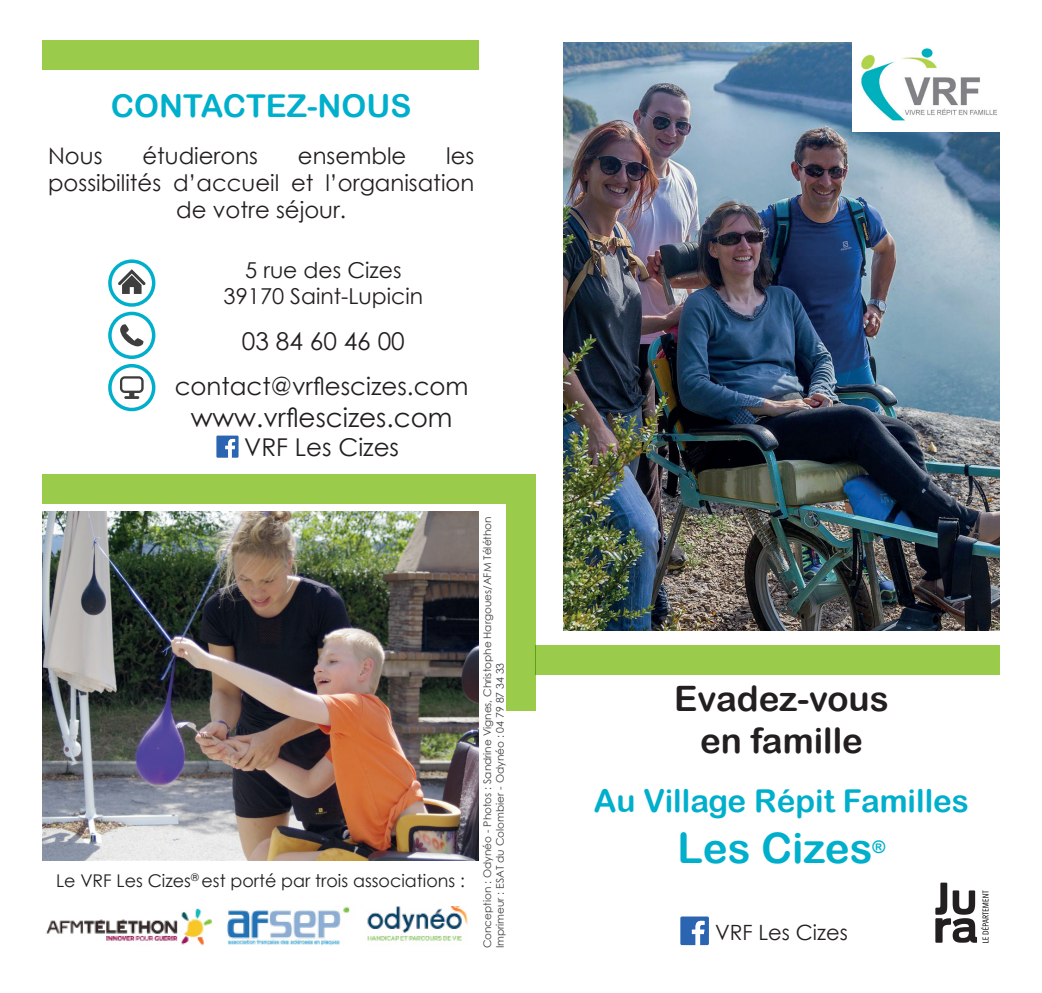
<style>
.page{position:relative;width:1042px;height:993px;background:#fff}
.page>*{position:absolute;margin:0;border:0;box-sizing:border-box;transform-origin:0 0}
.t1{font:42px "Arial Rounded MT Bold";color:#00afcb}
.t2{font:35px/42px "Arial Rounded MT Bold";color:#231f20;text-align:center}
.t3{font:31.5px "Arial Rounded MT Bold";color:#00afcb}
.t4{font:26.25px "Century Gothic";color:#231f20}
.t5{font:24.5px/45.5px "Century Gothic";color:#231f20;text-align:center}
.t6{font:22.75px "Century Gothic";color:#231f20}
.t7{font:21.88px/26.2px "Century Gothic";color:#231f20;text-align:center}
.t8{font:21px "Century Gothic";color:#231f20}
.t9{font:17.5px "Century Gothic";color:#231f20}
.t10{font:17.32px "Arial Rounded MT Bold";color:#00afcb}
.t11{font:10.5px/12.6px "Century Gothic";color:#3e3e3f}
</style>
<div class="page">
<img style="left:563px;top:42px;width:437px;height:588px">
<img style="left:42px;top:511px;width:437px;height:349px">
<img style="left:46px;top:906px;width:422px;height:39px">
<div style="left:536px;top:645px;width:464px;height:30px;background:#9acb4a"></div>
<div style="left:42px;top:473px;width:464px;height:30px;background:#9acb4a"></div>
<div style="left:506px;top:473px;width:30px;height:237px;background:#9acb4a"></div>
<div style="left:42px;top:40px;width:437px;height:30px;background:#9acb4a"></div>
<svg style="left:118px;top:269px;width:28px;height:25px"></svg>
<div style="left:108px;top:259px;width:47px;height:47px;border:4px solid #00afcb;border-radius:50%"></div>
<svg style="left:120px;top:324px;width:23px;height:22px"></svg>
<div style="left:108px;top:311px;width:47px;height:48px;border:4px solid #00afcb;border-radius:50%"></div>
<svg style="left:120px;top:376px;width:24px;height:23px"></svg>
<div style="left:108px;top:364px;width:47px;height:47px;border:4px solid #00afcb;border-radius:50%"></div>
<svg style="left:216px;top:435px;width:22px;height:22px"></svg>
<svg style="left:935px;top:882px;width:53px;height:60px"></svg>
<svg style="left:680px;top:916px;width:29px;height:28px"></svg>
<img style="left:853px;top:42px;width:147px;height:90px">
<h3 class="t3" style="left:111px;top:87px;width:302px">CONTACTEZ-NOUS</h3>
<h3 class="t6" style="left:48px;top:139px;width:56px">Nous</h3>
<h3 class="t6" style="left:142px;top:139px;width:117px">étudierons</h3>
<h3 class="t6" style="left:298px;top:139px;width:110px">ensemble</h3>
<h3 class="t6" style="left:446px;top:139px;width:30px">les</h3>
<h3 class="t6" style="left:48px;top:167px;width:428px">possibilités d’accueil et l’organisation</h3>
<h3 class="t6" style="left:176px;top:194px;width:171px">de votre séjour.</h3>
<h3 class="t7" style="left:224px;top:257px;width:201px">5 rue des Cizes<br>39170 Saint-Lupicin</h3>
<h3 class="t5" style="left:175px;top:317px;width:295px">03 84 60 46 00 contact@vrflescizes.com</h3>
<h3 class="t4" style="left:191px;top:398px;width:263px">www.vrflescizes.com</h3>
<h3 class="t5" style="left:244px;top:424px;width:156px">VRF Les Cizes</h3>
<h3 class="t9" style="left:56px;top:868px;width:410px">Le VRF Les Cizes<sup>®</sup> est porté par trois associations :</h3>
<p class="t11" style="left:481px;top:948px;width:433px;rotate:-90deg">Conception : Odynéo - Photos : Sandrine Vignes, Christophe Hargoues/AFM Téléthon<br>Imprimeur : ESAT du Colombier - Odynéo : 04 79 87 34 33</p>
<h2 class="t2" style="left:674px;top:677px;width:216px">Evadez-vous en famille</h2>
<h3 class="t3" style="left:594px;top:782px;width:377px">Au Village Répit Familles</h3>
<h1 class="t1" style="left:677px;top:822px;width:197px">Les Cizes</h1>
<h3 class="t10" style="left:872px;top:836px;width:14px">®</h3>
<h3 class="t8" style="left:715px;top:916px;width:134px">VRF Les Cizes</h3>
</div>
